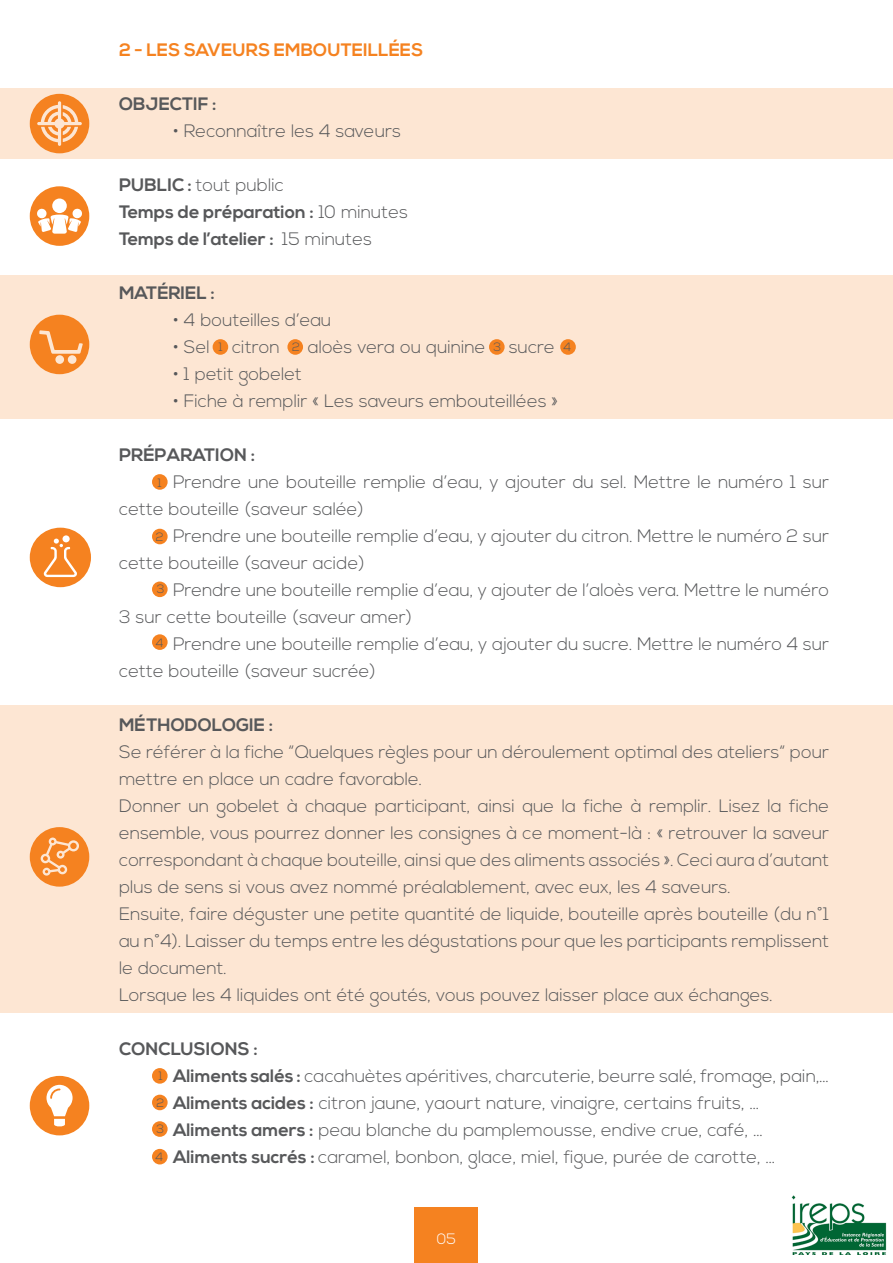
<style>
.page{position:relative;width:893px;height:1263px;background:#fff}
.page>*{position:absolute;margin:0;border:0;box-sizing:border-box;transform-origin:0 0}
.t1{font:300 18px/27px "Nexa";color:#57585a}
.t2{font:700 18px "Nexa";color:#57585a}
.t3{font:700 18px "Nexa";color:#f58220}
.t4{font:300 15px "Nexa";color:#fff}
.t5{font:300 12px "Nexa";color:#57585a}
.s1{font-weight:700}
.s2{font-weight:300}
</style>
<div class="page">
<div style="left:0;top:706px;width:893px;height:307px;background:#fde6d3"></div>
<div style="left:0;top:88px;width:893px;height:71px;background:#fde6d3"></div>
<div style="left:0;top:275px;width:893px;height:144px;background:#fde6d3"></div>
<div style="left:415px;top:1208px;width:63px;height:55px;background:#f58220"></div>
<svg style="left:30px;top:186px;width:59px;height:60px"></svg>
<svg style="left:30px;top:315px;width:59px;height:59px"></svg>
<svg style="left:30px;top:827px;width:59px;height:60px"></svg>
<svg style="left:30px;top:94px;width:59px;height:59px"></svg>
<svg style="left:30px;top:1076px;width:59px;height:59px"></svg>
<svg style="left:30px;top:528px;width:61px;height:59px"></svg>
<div style="left:213px;top:339px;width:15px;height:16px;background:#f58220;border-radius:50%"></div>
<div style="left:287px;top:339px;width:16px;height:16px;background:#f58220;border-radius:50%"></div>
<div style="left:152px;top:474px;width:16px;height:16px;background:#f58220;border-radius:50%"></div>
<div style="left:152px;top:1068px;width:16px;height:16px;background:#f58220;border-radius:50%"></div>
<div style="left:152px;top:529px;width:16px;height:15px;background:#f58220;border-radius:50%"></div>
<div style="left:152px;top:1095px;width:16px;height:15px;background:#f58220;border-radius:50%"></div>
<div style="left:489px;top:339px;width:16px;height:16px;background:#f58220;border-radius:50%"></div>
<div style="left:152px;top:581px;width:16px;height:16px;background:#f58220;border-radius:50%"></div>
<div style="left:152px;top:1121px;width:16px;height:16px;background:#f58220;border-radius:50%"></div>
<div style="left:560px;top:339px;width:16px;height:16px;background:#f58220;border-radius:50%"></div>
<div style="left:152px;top:634px;width:16px;height:16px;background:#f58220;border-radius:50%"></div>
<div style="left:152px;top:1149px;width:16px;height:15px;background:#f58220;border-radius:50%"></div>
<img style="left:791px;top:1195px;width:96px;height:60px">
<p class="t3" style="left:119px;top:39px;width:306px">2 - LES SAVEURS EMBOUTEILLÉES</p>
<p class="t2" style="left:119px;top:93px;width:99px">OBJECTIF :</p>
<p class="t1" style="left:173px;top:118px;width:229px">• Reconnaître les 4 saveurs</p>
<p class="t1" style="left:119px;top:172px;width:166px"><span class="s1">PUBLIC :</span> tout public</p>
<p class="t2" style="left:119px;top:201px;width:291px">Temps de préparation : <span class="s2">10 minutes</span></p>
<p class="t2" style="left:119px;top:228px;width:254px">Temps de l’atelier : <span class="s2">15 minutes</span></p>
<p class="t2" style="left:119px;top:282px;width:97px">MATÉRIEL :</p>
<p class="t1" style="left:173px;top:307px;width:160px">• 4 bouteilles d’eau</p>
<p class="t1" style="left:173px;top:334px;width:108px">• Sel citron</p>
<p class="t1" style="left:308px;top:334px;width:179px">aloès vera ou quinine</p>
<p class="t1" style="left:509px;top:334px;width:48px">sucre</p>
<p class="t1" style="left:173px;top:361px;width:130px">• 1 petit gobelet</p>
<p class="t1" style="left:173px;top:388px;width:387px">• Fiche à remplir « Les saveurs embouteillées »</p>
<p class="t2" style="left:119px;top:444px;width:137px">PRÉPARATION :</p>
<p class="t1" style="left:119px;top:469px;width:712px;text-indent:54px">Prendre une bouteille remplie d’eau, y ajouter du sel. Mettre le numéro 1 sur cette bouteille (saveur salée)</p>
<p class="t1" style="left:119px;top:523px;width:712px;text-indent:54px">Prendre une bouteille remplie d’eau, y ajouter du citron. Mettre le numéro 2 sur cette bouteille (saveur acide)</p>
<p class="t1" style="left:119px;top:577px;width:711px;text-indent:54px">Prendre une bouteille remplie d’eau, y ajouter de l’aloès vera. Mettre le numéro<br>3 sur cette bouteille (saveur amer)</p>
<p class="t1" style="left:119px;top:631px;width:712px;text-indent:54px">Prendre une bouteille remplie d’eau, y ajouter du sucre. Mettre le numéro 4 sur cette bouteille (saveur sucrée)</p>
<p class="t2" style="left:119px;top:714px;width:155px">MÉTHODOLOGIE :</p>
<p class="t1" style="left:119px;top:739px;width:712px">Se référer à la fiche “Quelques règles pour un déroulement optimal des ateliers“ pour mettre en place un cadre favorable.</p>
<p class="t1" style="left:119px;top:793px;width:712px;text-align:justify">Donner un gobelet à chaque participant, ainsi que la fiche à remplir. Lisez la fiche ensemble, vous pourrez donner les consignes à ce moment-là : « retrouver la saveur correspondant à chaque bouteille, ainsi que des aliments associés ». Ceci aura d’autant plus de sens si vous avez nommé préalablement, avec eux, les 4 saveurs.</p>
<p class="t1" style="left:119px;top:901px;width:712px;text-align:justify">Ensuite, faire déguster une petite quantité de liquide, bouteille après bouteille (du n°1 au n°4). Laisser du temps entre les dégustations pour que les participants remplissent le document.</p>
<p class="t1" style="left:119px;top:982px;width:655px">Lorsque les 4 liquides ont été goutés, vous pouvez laisser place aux échanges.</p>
<p class="t2" style="left:119px;top:1038px;width:140px">CONCLUSIONS :</p>
<p class="t1" style="left:173px;top:1063px;width:658px"><span class="s1">Aliments salés :</span> cacahuètes apéritives, charcuterie, beurre salé, fromage, pain,…</p>
<p class="t1" style="left:173px;top:1090px;width:588px"><span class="s1">Aliments acides :</span> citron jaune, yaourt nature, vinaigre, certains fruits, …</p>
<p class="t1" style="left:173px;top:1117px;width:591px"><span class="s1">Aliments amers :</span> peau blanche du pamplemousse, endive crue, café, …</p>
<p class="t1" style="left:173px;top:1144px;width:604px"><span class="s1">Aliments sucrés :</span> caramel, bonbon, glace, miel, figue, purée de carotte, …</p>
<p class="t5" style="left:292px;top:340px;width:9px">2</p>
<p class="t5" style="left:494px;top:340px;width:9px">3</p>
<p class="t5" style="left:219px;top:340px;width:5px">1</p>
<p class="t5" style="left:563px;top:340px;width:9px">4</p>
<p class="t5" style="left:158px;top:476px;width:5px">1</p>
<p class="t5" style="left:156px;top:530px;width:9px">2</p>
<p class="t5" style="left:157px;top:582px;width:9px">3</p>
<p class="t5" style="left:156px;top:636px;width:9px">4</p>
<p class="t5" style="left:159px;top:1069px;width:5px">1</p>
<p class="t5" style="left:157px;top:1096px;width:9px">2</p>
<p class="t5" style="left:157px;top:1122px;width:9px">3</p>
<p class="t5" style="left:156px;top:1150px;width:9px">4</p>
<p class="t4" style="left:437px;top:1230px;width:21px">05</p>
</div>
